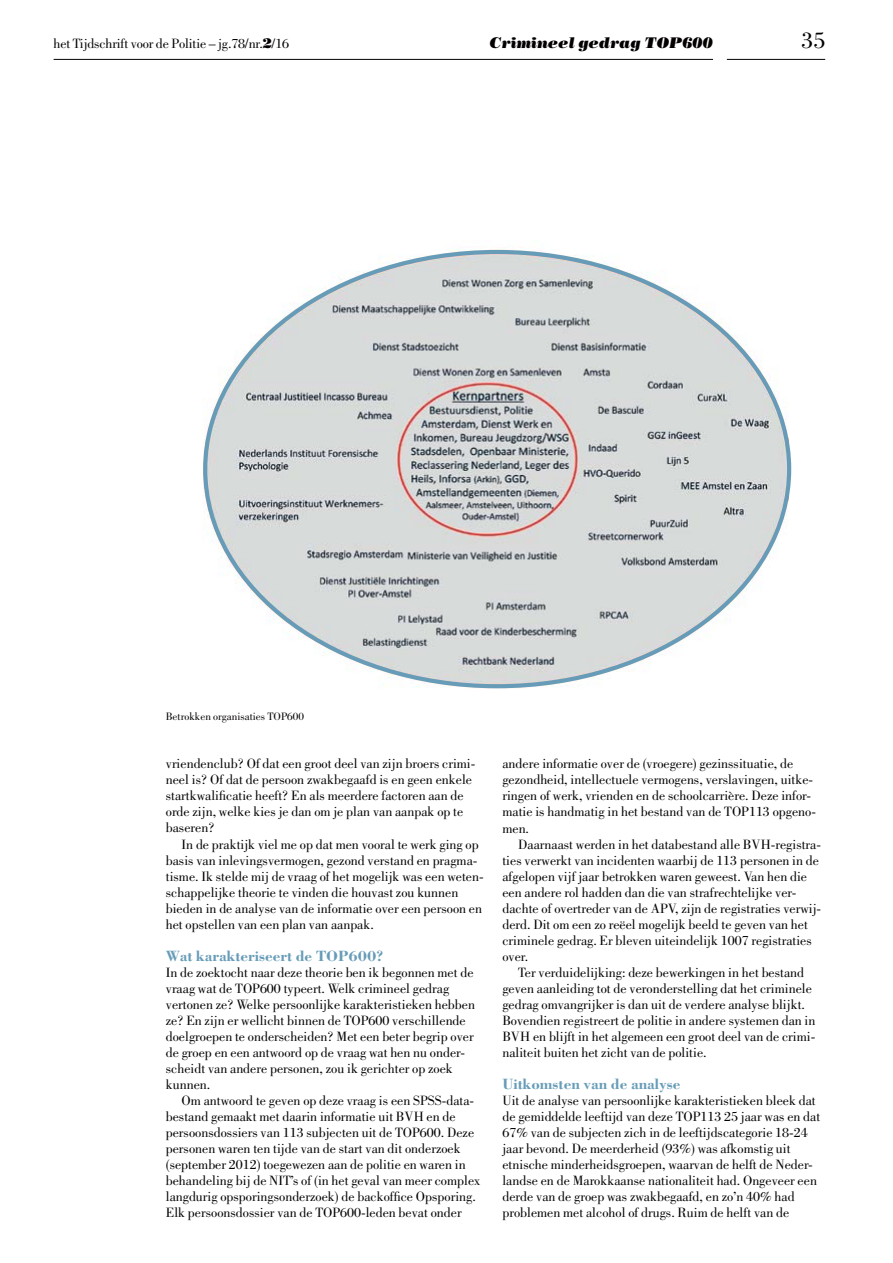
<style>
.page{position:relative;width:893px;height:1263px;background:#fff}
.page>*{position:absolute;margin:0;border:0;box-sizing:border-box;transform-origin:0 0}
.t1{font:23.7px "Bodoni Std";color:#040000}
.t2{font:700 15.3px "Bodoni Std";color:#679cb8}
.t3{font:italic 15.3px "Bodoni Std Poster";color:#040000}
.t4{font:13.95px/16px "Bodoni Std";color:#040000}
.t5{font:11.1px "Bodoni Std";color:#040000}
.s1{font-family:"Bodoni Std Poster"}
</style>
<div class="page">
<hr style="left:54px;top:59px;width:659px;height:1px;background:#040000">
<hr style="left:727px;top:59px;width:98px;height:1px;background:#040000">
<img style="left:202px;top:249px;width:587px;height:440px">
<p class="t4" style="left:54px;top:37px;width:237px">het Tijdschrift voor de Politie – jg.78/nr.<span class="s1">2</span>/16</p>
<p class="t3" style="left:489px;top:37px;width:225px">Crimineel gedrag TOP600</p>
<h1 class="t1" style="left:801px;top:31px;width:25px">35</h1>
<p class="t5" style="left:166px;top:712px;width:140px">Betrokken organisaties TOP600</p>
<p class="t4" style="left:166px;top:757px;width:311px">vriendenclub? Of dat een groot deel van zijn broers crimi&shy;neel is? Of dat de persoon zwakbegaafd is en geen enkele startkwalificatie heeft? En als meerdere factoren aan de orde zijn, welke kies je dan om je plan van aanpak op te baseren?</p>
<p class="t4" style="left:166px;top:837px;width:319px;text-indent:16px">In de praktijk viel me op dat men vooral te werk ging op basis van inlevingsvermogen, gezond verstand en pragma&shy;tisme. Ik stelde mij de vraag of het mogelijk was een weten&shy;schappelijke theorie te vinden die houvast zou kunnen bieden in de analyse van de informatie over een persoon en het opstellen van een plan van aanpak.</p>
<p class="t2" style="left:166px;top:949px;width:219px">Wat karakteriseert de TOP600?</p>
<p class="t4" style="left:166px;top:965px;width:311px">In de zoektocht naar deze theorie ben ik begonnen met de vraag wat de TOP600 typeert. Welk crimineel gedrag vertonen ze? Welke persoonlijke karakteristieken hebben ze? En zijn er wellicht binnen de TOP600 verschillende doelgroepen te onderscheiden? Met een beter begrip over de groep en een antwoord op de vraag wat hen nu onder&shy;scheidt van andere personen, zou ik gerichter op zoek kunnen.</p>
<p class="t4" style="left:166px;top:1093px;width:316px;text-indent:16px">Om antwoord te geven op deze vraag is een SPSS-data&shy;bestand gemaakt met daarin informatie uit BVH en de persoonsdossiers van 113 subjecten uit de TOP600. Deze personen waren ten tijde van de start van dit onderzoek (september 2012) toegewezen aan de politie en waren in behandeling bij de NIT’s of (in het geval van meer complex langdurig opsporingsonderzoek) de backoffice Opsporing.<br>Elk persoonsdossier van de TOP600-leden bevat onder</p>
<p class="t4" style="left:502px;top:757px;width:315px">andere informatie over de (vroegere) gezinssituatie, de gezondheid, intellectuele vermogens, verslavingen, uitke&shy;ringen of werk, vrienden en de schoolcarrière. Deze infor&shy;matie is handmatig in het bestand van de TOP113 opgeno&shy;men.</p>
<p class="t4" style="left:502px;top:837px;width:320px;text-indent:16px">Daarnaast werden in het databestand alle BVH-registra&shy;ties verwerkt van incidenten waarbij de 113 personen in de afgelopen vijf jaar betrokken waren geweest. Van hen die een andere rol hadden dan die van strafrechtelijke ver&shy;dachte of overtreder van de APV, zijn de registraties verwij&shy;derd. Dit om een zo reëel mogelijk beeld te geven van het criminele gedrag. Er bleven uiteindelijk 1007 registraties over.</p>
<p class="t4" style="left:502px;top:965px;width:314px;text-indent:16px">Ter verduidelijking: deze bewerkingen in het bestand geven aanleiding tot de veronderstelling dat het criminele gedrag omvangrijker is dan uit de verdere analyse blijkt.<br>Bovendien registreert de politie in andere systemen dan in BVH en blijft in het algemeen een groot deel van de crimi&shy;naliteit buiten het zicht van de politie.</p>
<p class="t2" style="left:502px;top:1077px;width:179px">Uitkomsten van de analyse</p>
<p class="t4" style="left:502px;top:1093px;width:319px">Uit de analyse van persoonlijke karakteristieken bleek dat de gemiddelde leeftijd van deze TOP113 25 jaar was en dat 67% van de subjecten zich in de leeftijdscategorie 18-24 jaar bevond. De meerderheid (93%) was afkomstig uit etnische minderheidsgroepen, waarvan de helft de Neder&shy;landse en de Marokkaanse nationaliteit had. Ongeveer een derde van de groep was zwakbegaafd, en zo’n 40% had problemen met alcohol of drugs. Ruim de helft van de</p>
</div>
